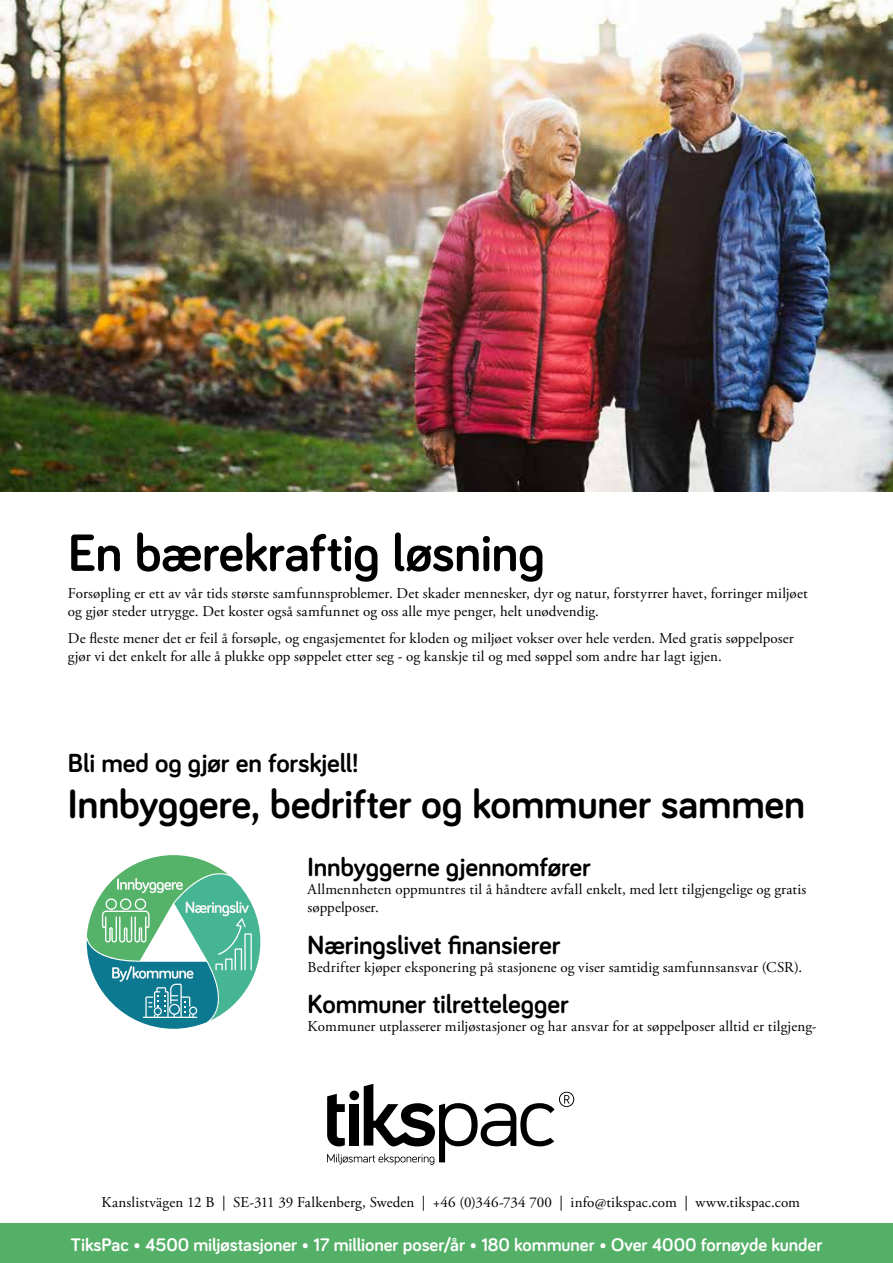
<style>
.page{position:relative;width:893px;height:1263px;background:#fff}
.page>*{position:absolute;margin:0;border:0;box-sizing:border-box;transform-origin:0 0}
.t1{font:700 54px "Bariol";letter-spacing:-.01em;color:#000}
.t2{font:700 42px "Bariol";letter-spacing:-.005em;color:#000}
.t3{font:700 27px "Bariol";letter-spacing:-.005em;color:#000}
.t4{font:700 18.75px "Bariol";letter-spacing:-.005em;color:#fff}
.t5{font:15px/18px "Adobe Garamond Pro";letter-spacing:.005em;color:#000}
</style>
<div class="page">
<svg style="left:327px;top:1084px;width:247px;height:80px"></svg>
<svg style="left:87px;top:855px;width:173px;height:174px"></svg>
<div style="left:0;top:1223px;width:893px;height:40px;background:#54b066"></div>
<img style="left:0;top:0;width:893px;height:491px">
<h1 class="t1" style="left:68px;top:516px;width:478px">En bærekraftig løsning</h1>
<p class="t5" style="left:68px;top:585px;width:741px">Forsøpling er ett av vår tids største samfunnsproblemer. Det skader mennesker, dyr og natur, forstyrrer havet, forringer miljøet og gjør steder utrygge. Det koster også samfunnet og oss alle mye penger, helt unødvendig.</p>
<p class="t5" style="left:68px;top:630px;width:727px">De fleste mener det er feil å forsøple, og engasjementet for kloden og miljøet vokser over hele verden. Med gratis søppelposer gjør vi det enkelt for alle å plukke opp søppelet etter seg - og kanskje til og med søppel som andre har lagt igjen.</p>
<h3 class="t3" style="left:68px;top:744px;width:292px">Bli med og gjør en forskjell!</h3>
<h2 class="t2" style="left:68px;top:775px;width:739px">Innbyggere, bedrifter og kommuner sammen</h2>
<h3 class="t3" style="left:308px;top:849px;width:285px">Innbyggerne gjennomfører</h3>
<p class="t5" style="left:308px;top:881px;width:500px">Allmennheten oppmuntres til å håndtere avfall enkelt, med lett tilgjengelige og gratis søppelposer.</p>
<h3 class="t3" style="left:308px;top:926px;width:254px">Næringslivet finansierer</h3>
<p class="t5" style="left:308px;top:958px;width:496px">Bedrifter kjøper eksponering på stasjonene og viser samtidig samfunnsansvar (CSR).</p>
<h3 class="t3" style="left:308px;top:986px;width:263px">Kommuner tilrettelegger</h3>
<p class="t5" style="left:308px;top:1018px;width:511px">Kommuner utplasserer miljøstasjoner og har ansvar for at søppelposer alltid er tilgjeng-</p>
<p class="t5" style="left:101px;top:1194px;width:700px">Kanslistvägen 12 B | SE-311 39 Falkenberg, Sweden | +46 (0)346-734 700 | info@tikspac.com | www.tikspac.com</p>
<p class="t4" style="left:71px;top:1232px;width:753px">TiksPac • 4500 miljøstasjoner • 17 millioner poser/år • 180 kommuner • Over 4000 fornøyde kunder</p>
</div>
